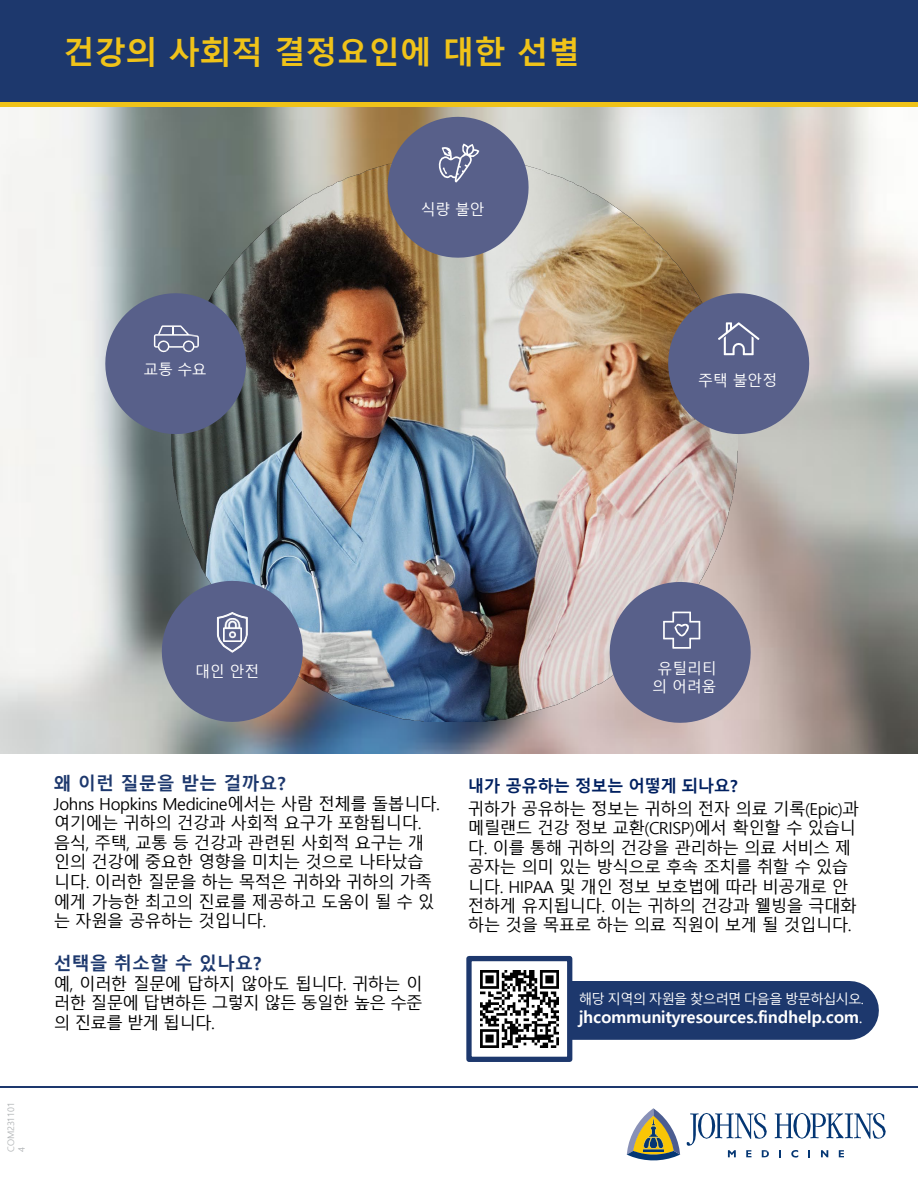
<style>
.page{position:relative;width:918px;height:1188px;background:#fff}
.page>*{position:absolute;margin:0;border:0;box-sizing:border-box;transform-origin:0 0}
.t1{font:700 31.5px "Malgun Gothic";color:#f0c319}
.t2{font:700 18px "Malgun Gothic";color:#1d386d}
.t3{font:16.5px/19.5px "Malgun Gothic";letter-spacing:-.035em;color:#000}
.t4{font:700 16.5px "Malgun Gothic";letter-spacing:-.01em;color:#fff}
.t5{font:700 16.5px "Malgun Gothic";letter-spacing:-.035em;color:#002060}
.t6{font:15px/17.7px "Malgun Gothic";letter-spacing:-.01em;color:#fff;text-align:center}
.t7{font:13.5px "Malgun Gothic";letter-spacing:-.065em;color:#fff}
.t8{font:9px/10.6px "Malgun Gothic";letter-spacing:-.015em;color:#b1b4b6}
.s1{font-weight:400}
</style>
<div class="page">
<img style="left:0;top:106px;width:918px;height:648px">
<div style="left:0;top:0;width:918px;height:106px;background:#1d386d"></div>
<svg style="left:779px;top:1150px;width:2px;height:7px"></svg>
<svg style="left:791px;top:1150px;width:7px;height:8px"></svg>
<svg style="left:821px;top:1150px;width:7px;height:7px"></svg>
<svg style="left:839px;top:1150px;width:5px;height:7px"></svg>
<svg style="left:687px;top:1113px;width:82px;height:44px"></svg>
<svg style="left:775px;top:1113px;width:111px;height:26px"></svg>
<svg style="left:627px;top:1108px;width:53px;height:52px"></svg>
<img style="left:643px;top:1119px;width:20px;height:32px">
<img style="left:171px;top:156px;width:566px;height:565px">
<hr style="left:0;top:102px;width:918px;height:4px;background:#f0c319">
<svg style="left:162px;top:581px;width:141px;height:141px;background:#656c8d"></svg>
<img style="left:224px;top:618px;width:17px;height:24px">
<svg style="left:610px;top:582px;width:141px;height:141px;background:#747796"></svg>
<svg style="left:668px;top:293px;width:141px;height:141px;background:#6c6e8a"></svg>
<svg style="left:388px;top:117px;width:141px;height:141px;background:#70728d"></svg>
<svg style="left:105px;top:293px;width:141px;height:141px;background:#636b8b"></svg>
<img style="left:480px;top:970px;width:78px;height:78px">
<div style="left:466px;top:956px;width:106px;height:106px;border:5px solid #1d386d"></div>
<div style="left:570px;top:981px;width:309px;height:59px;background:#1d386d"></div>
<hr style="left:0;top:1086px;width:918px;height:2px;background:#1d386d">
<p class="t1" style="left:63px;top:34px;width:518px">건강의 사회적 결정요인에 대한 선별</p>
<p class="t6" style="left:144px;top:361px;width:65px">교통 수요</p>
<p class="t6" style="left:421px;top:201px;width:65px">식량 불안</p>
<p class="t6" style="left:698px;top:372px;width:81px">주택 불안정</p>
<p class="t6" style="left:195px;top:663px;width:66px">대인 안전</p>
<p class="t6" style="left:652px;top:660px;width:66px">유틸리티 의 어려움</p>
<p class="t2" style="left:54px;top:773px;width:233px">왜 이런 질문을 받는 걸까요?</p>
<p class="t3" style="left:54px;top:795px;width:387px">Johns Hopkins Medicine에서는 사람 전체를 돌봅니다. 여기에는 귀하의 건강과 사회적 요구가 포함됩니다. 음식, 주택, 교통 등 건강과 관련된 사회적 요구는 개 인의 건강에 중요한 영향을 미치는 것으로 나타났습 니다. 이러한 질문을 하는 목적은 귀하와 귀하의 가족 에게 가능한 최고의 진료를 제공하고 도움이 될 수 있 는 자원을 공유하는 것입니다.</p>
<p class="t2" style="left:54px;top:953px;width:209px">선택을 취소할 수 있나요?</p>
<p class="t3" style="left:54px;top:975px;width:370px;text-align:justify">예, 이러한 질문에 답하지 않아도 됩니다. 귀하는 이 러한 질문에 답변하든 그렇지 않든 동일한 높은 수준 의 진료를 받게 됩니다.</p>
<p class="t8" style="left:6px;top:1152px;width:51px;rotate:-90deg">COM231101<br>4</p>
<p class="t5" style="left:468px;top:776px;width:271px">내가 공유하는 정보는 어떻게 되나요?</p>
<p class="t3" style="left:468px;top:799px;width:392px">귀하가 공유하는 정보는 귀하의 전자 의료 기록(Epic)과 메릴랜드 건강 정보 교환(CRISP)에서 확인할 수 있습니 다. 이를 통해 귀하의 건강을 관리하는 의료 서비스 제 공자는 의미 있는 방식으로 후속 조치를 취할 수 있습 니다. HIPAA 및 개인 정보 보호법에 따라 비공개로 안 전하게 유지됩니다. 이는 귀하의 건강과 웰빙을 극대화 하는 것을 목표로 하는 의료 직원이 보게 될 것입니다.</p>
<p class="t7" style="left:579px;top:991px;width:286px">해당 지역의 자원을 찾으려면 다음을 방문하십시오.</p>
<p class="t4" style="left:579px;top:1007px;width:285px">jhcommunityresources.findhelp.com<span class="s1">.</span></p>
</div>
